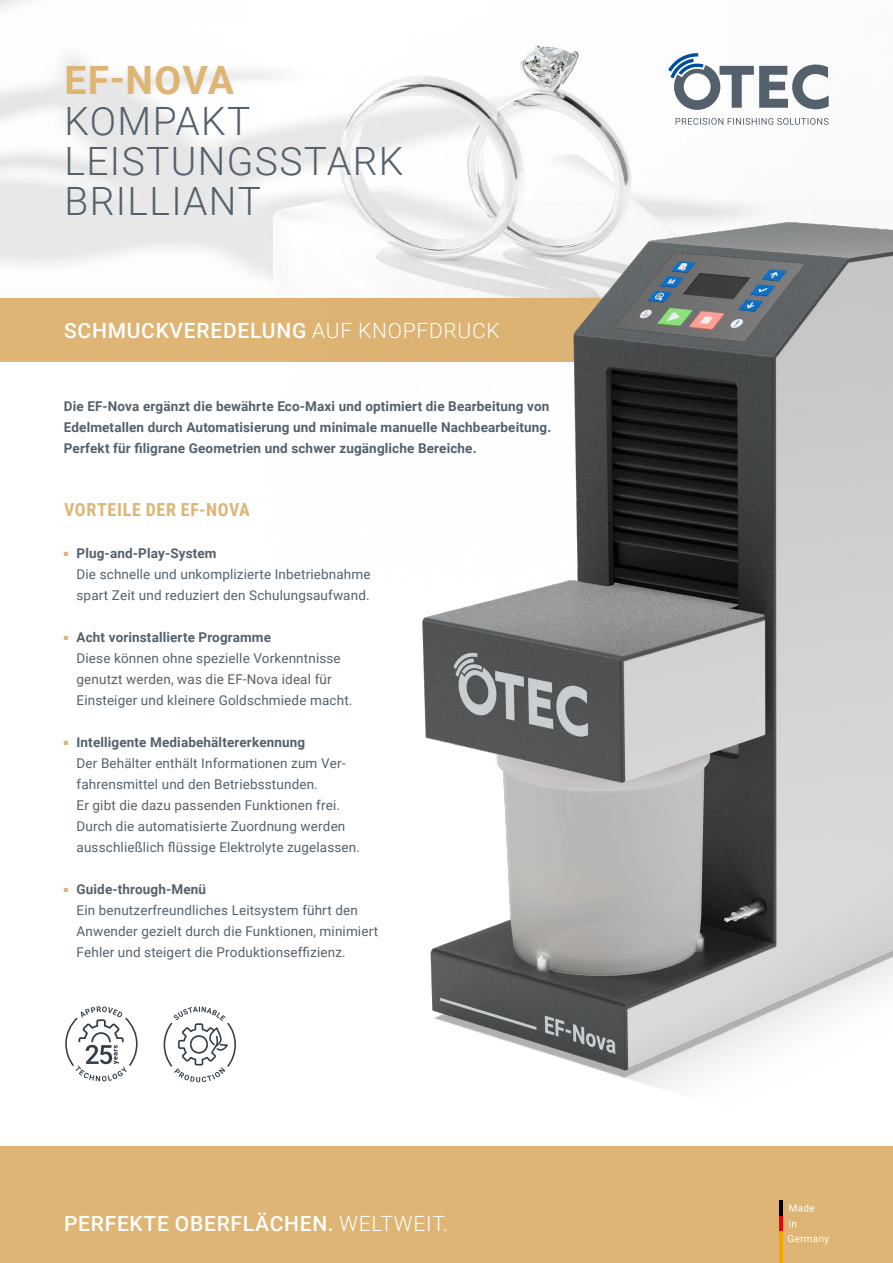
<style>
.page{position:relative;width:893px;height:1263px;background:#fff}
.page>*{position:absolute;margin:0;border:0;box-sizing:border-box;transform-origin:0 0}
.t1{font:300 39px/40.5px "Roboto";letter-spacing:.035em;color:#54616c}
.t2{font:700 39px "Roboto";letter-spacing:.03em;color:#deb574}
.t3{font:500 21px "Roboto";letter-spacing:.035em;color:#fff}
.t4{font:700 18px "Roboto Condensed";letter-spacing:.04em;color:#deb574}
.t5{font:13.5px/21px "Roboto";letter-spacing:.01em;color:#54616c}
.t6{font:700 13.5px/21px "Roboto";letter-spacing:.01em;color:#54616c}
.s1{font-weight:300}
.s2{font-weight:700}
</style>
<div class="page">
<div style="left:0;top:1146px;width:893px;height:117px;background:#deb574"></div>
<img style="left:0;top:0;width:694px;height:277px">
<div style="left:0;top:298px;width:893px;height:63px;background:#deb574"></div>
<svg style="left:65px;top:1006px;width:73px;height:75px"></svg>
<svg style="left:164px;top:1006px;width:72px;height:76px"></svg>
<svg style="left:668px;top:53px;width:161px;height:72px"></svg>
<hr style="left:780px;top:1216px;width:3px;height:16px;background:#e30613">
<hr style="left:780px;top:1232px;width:3px;height:31px;background:#f5a800">
<svg style="left:789px;top:1220px;width:7px;height:7px"></svg>
<svg style="left:788px;top:1235px;width:41px;height:9px"></svg>
<img style="left:270px;top:201px;width:623px;height:1017px">
<h1 class="t2" style="left:64px;top:53px;width:171px">EF-NOVA</h1>
<h1 class="t1" style="left:64px;top:99px;width:340px">KOMPAKT<br>LEISTUNGSSTARK<br>BRILLIANT</h1>
<h2 class="t3" style="left:64px;top:316px;width:437px">SCHMUCKVEREDELUNG <span class="s1">AUF KNOPFDRUCK</span></h2>
<p class="t6" style="left:64px;top:395px;width:489px">Die EF-Nova ergänzt die bewährte Eco-Maxi und optimiert die Bearbeitung von<br>Edelmetallen durch Automatisierung und minimale manuelle Nachbearbeitung.<br>Perfekt für filigrane Geometrien und schwer zugängliche Bereiche.</p>
<h3 class="t4" style="left:64px;top:497px;width:187px">VORTEILE DER EF-NOVA</h3>
<p class="t5" style="left:77px;top:542px;width:296px;text-indent:-13px"><sup>■</sup> <span class="s2">Plug-and-Play-System<br></span>Die schnelle und unkomplizierte Inbetriebnahme spart Zeit und reduziert den Schulungsaufwand.</p>
<p class="t5" style="left:77px;top:626px;width:277px;text-indent:-13px"><sup>■</sup> <span class="s2">Acht vorinstallierte Programme<br></span>Diese können ohne spezielle Vorkenntnisse genutzt werden, was die EF-Nova ideal für Einsteiger und kleinere Goldschmiede macht.</p>
<p class="t5" style="left:77px;top:731px;width:285px;text-indent:-13px"><sup>■</sup> <span class="s2">Intelligente Mediabehältererkennung<br></span>Der Behälter enthält Informationen zum Ver&shy;fahrensmittel und den Betriebsstunden.<br>Er gibt die dazu passenden Funktionen frei.<br>Durch die automatisierte Zuordnung werden ausschließlich flüssige Elektrolyte zugelassen.</p>
<p class="t5" style="left:77px;top:878px;width:303px;text-indent:-13px"><sup>■</sup> <span class="s2">Guide-through-Menü<br></span>Ein benutzerfreundliches Leitsystem führt den Anwender gezielt durch die Funktionen, minimiert Fehler und steigert die Produktionseffizienz.</p>
<h2 class="t3" style="left:64px;top:1209px;width:385px">PERFEKTE OBERFLÄCHEN. <span class="s1">WELTWEIT.</span></h2>
</div>
